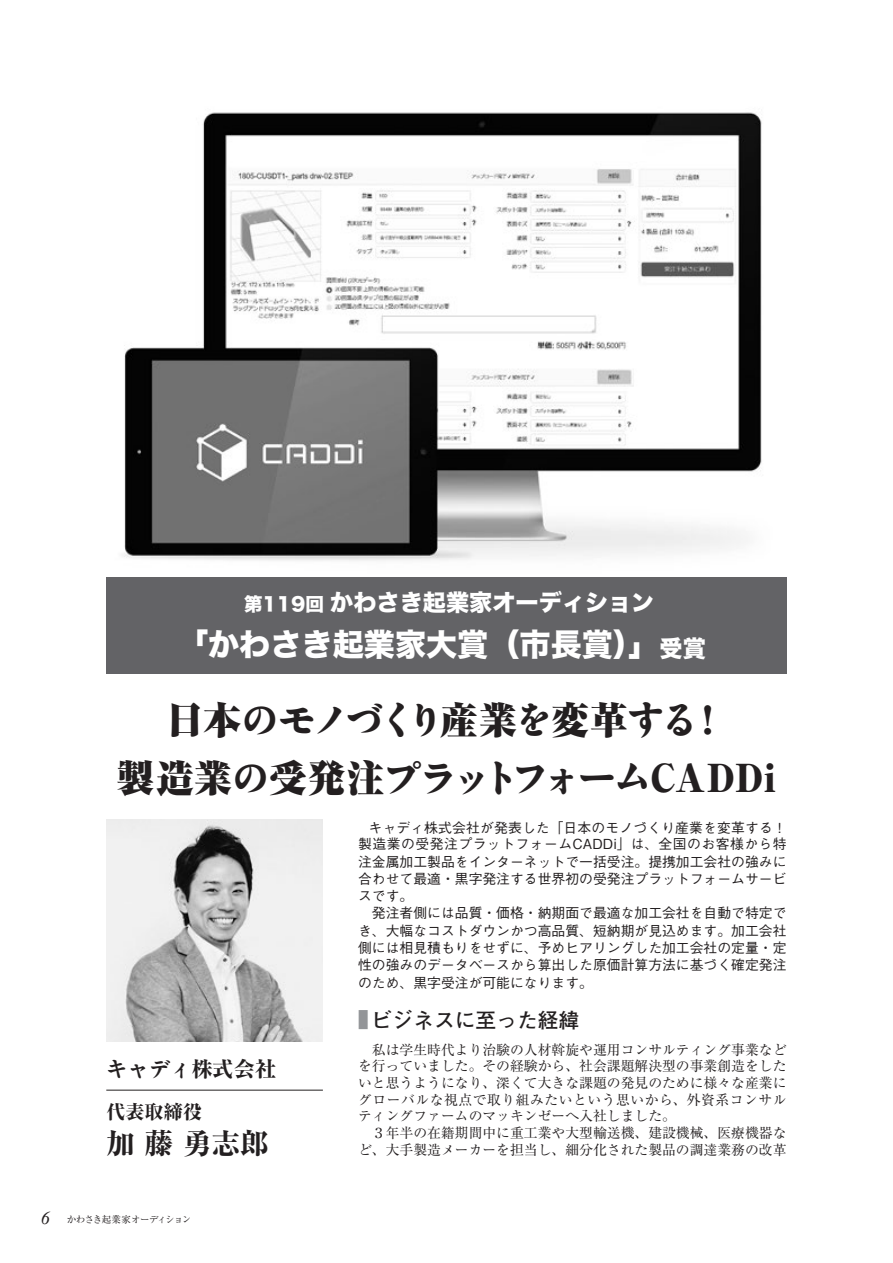
<style>
.page{position:relative;width:893px;height:1263px;background:#fff}
.page>*{position:absolute;margin:0;border:0;box-sizing:border-box;transform-origin:0 0}
.t1{font:37.2px/58.5px "Antique Std ANDB";letter-spacing:-.1em;color:#231f20;text-align:center}
.t2{font:31.2px "Hira Kaku Std W8";color:#fff}
.t3{font:800 28.65px "Ryumin";letter-spacing:.165em;color:#231f20}
.t4{font:23.1px "Hira Kaku Std W8";color:#fff}
.t5{font:21.3px "Antique Std ANM";color:#231f20}
.t6{font:700 20.7px "Futo Go B101 Pr 6";color:#231f20}
.t7{font:800 19.2px "Ryumin";color:#231f20}
.t8{font:500 13.8px/17.1px "Gothic BBB Pr 6";color:#231f20}
.t9{font:13.8px/16.6px "Ryumin Pr 6";color:#231f20}
.t10{font:9.6px "Ryumin";letter-spacing:-.06em;color:#231f20}
.s1{font-size:18.45px}
.s2{font-size:23.1px}
.s3{font-family:"Ryumin";font-weight:900}
.s4{font-family:"Ryumin Pro";font-weight:900}
.s5{font-family:"Ryumin";font-weight:800}
.s6{font-family:"Times New Roman";font-style:italic;font-size:18px}
.s7{font-size:22.05px;color:#939598}
</style>
<div class="page">
<img style="left:106px;top:820px;width:217px;height:221px">
<hr style="left:106px;top:1090px;width:217px;height:1px;background:#231f20">
<img style="left:122px;top:112px;width:640px;height:449px">
<div style="left:106px;top:577px;width:681px;height:97px;background:#636366"></div>
<h3 class="t4" style="left:244px;top:589px;width:412px"><span class="s1">第119回</span> かわさき起業家オーディション</h3>
<h2 class="t2" style="left:177px;top:626px;width:530px">「かわさき起業家大賞（市長賞）」<span class="s2">受賞</span></h2>
<h1 class="t1" style="left:117px;top:687px;width:660px"><span class="s3">日本</span>のモノづくり<span class="s3">産業</span>を<span class="s3">変革</span>する<span class="s4">！<br></span><span class="s3">製造業</span>の<span class="s3">受発注</span>プラットフォーム<span class="s4">CADDi</span></h1>
<h3 class="t5" style="left:106px;top:1053px;width:172px">キャディ<span class="s5">株式会社</span></h3>
<h3 class="t7" style="left:106px;top:1100px;width:97px">代表取締役</h3>
<h3 class="t3" style="left:106px;top:1125px;width:164px">加藤勇志郎</h3>
<p class="t10" style="left:41px;top:1214px;width:152px"><span class="s6">6</span> かわさき起業家オーディション</p>
<p class="t8" style="left:358px;top:818px;width:430px;text-indent:10px">キャディ株式会社が発表した「日本のモノづくり産業を変革する！製造業の受発注プラットフォームCADDi」は、全国のお客様から特注金属加工製品をインターネットで一括受注。提携加工会社の強みに合わせて最適・黒字発注する世界初の受発注プラットフォームサービスです。<br>　発注者側には品質・価格・納期面で最適な加工会社を自動で特定でき、大幅なコストダウンかつ高品質、短納期が見込めます。加工会社側には相見積もりをせずに、予めヒアリングした加工会社の定量・定性の強みのデータベースから算出した原価計算方法に基づく確定発注のため、黒字受注が可能になります。</p>
<h3 class="t6" style="left:358px;top:1003px;width:223px"><span class="s7">■</span> ビジネスに至った経緯</h3>
<p class="t9" style="left:358px;top:1040px;width:430px">　私は学生時代より治験の人材斡旋や運用コンサルティング事業などを行っていました。その経験から、社会課題解決型の事業創造をしたいと思うようになり、深くて大きな課題の発見のために様々な産業にグローバルな視点で取り組みたいという思いから、外資系コンサルティングファームのマッキンゼーへ入社しました。<br>　３年半の在籍期間中に重工業や大型輸送機、建設機械、医療機器など、大手製造メーカーを担当し、細分化された製品の調達業務の改革</p>
</div>
